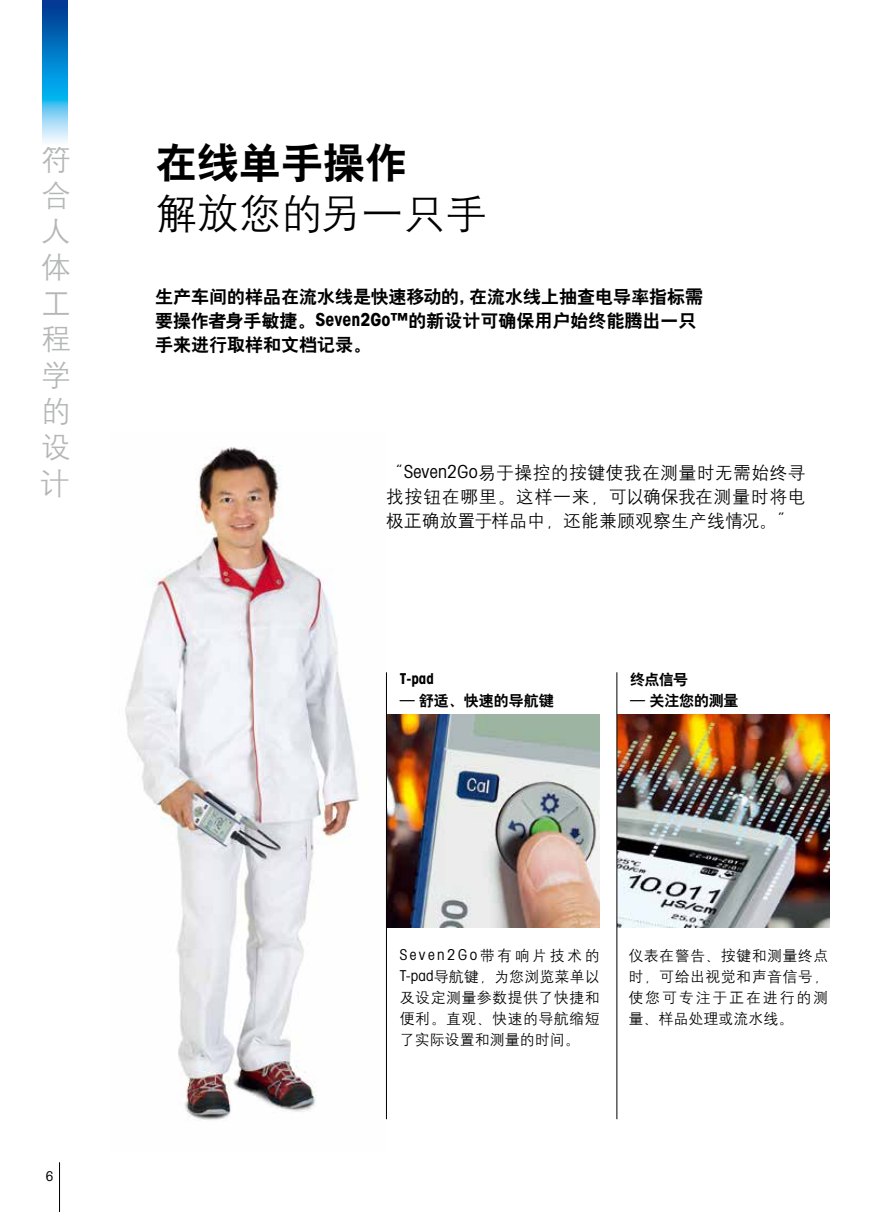
<style>
.page{position:relative;width:893px;height:1212px;background:#fff}
.page>*{position:absolute;margin:0;border:0;box-sizing:border-box;transform-origin:0 0}
.t1{font:42px "H Yg 2 gj";color:#000}
.t2{font:42px "H Yb 2 gj";color:#000}
.t3{font:30px/36px "H Yg 2 gj";color:#b5b6b6;text-align:justify}
.t4{font:18px/24px "H Yb 2 gj";color:#000}
.t5{font:18px/24px "H Yg 2 gj";color:#000;text-align:justify}
.t6{font:15px/21px "H Yg 2 gj";letter-spacing:.025em;color:#000;text-align:justify}
.t7{font:15px "H Yb 2 gj";letter-spacing:-.005em;color:#000}
.t8{font:condensed 15px "Avant Garde";letter-spacing:.165em;color:#000}
.t9{font:700 condensed 15px "Avant Garde";color:#000}
.t10{font:condensed 13.5px "Avant Garde";color:#000}
.s1{font-family:"Avant Garde";font-weight:700;font-stretch:condensed}
.s2{font-family:"Avant Garde";font-stretch:condensed}
.s3{font-family:"H Yg 2 gj";font-stretch:normal}
</style>
<div class="page">
<img style="left:387px;top:715px;width:213px;height:212px">
<img style="left:617px;top:715px;width:213px;height:212px">
<img style="left:125px;top:447px;width:261px;height:674px">
<hr style="left:386px;top:672px;width:1px;height:447px;background:#000">
<hr style="left:616px;top:672px;width:1px;height:447px;background:#000">
<img style="left:42px;top:0;width:26px;height:143px">
<hr style="left:59px;top:1162px;width:1px;height:50px;background:#000">
<h2 class="t3" style="left:40px;top:141px;width:33px">符合人体工程学的设计</h2>
<h1 class="t2" style="left:155px;top:141px;width:253px">在线单手操作</h1>
<h1 class="t1" style="left:155px;top:192px;width:334px">解放您的另一只手</h1>
<p class="t4" style="left:155px;top:285px;width:549px">生产车间的样品在流水线是快速移动的，在流水线上抽查电导率指标需要操作者身手敏捷。<span class="s1">Seven2Go™</span>的新设计可确保用户始终能腾出一只手来进行取样和文档记录。</p>
<p class="t5" style="left:386px;top:460px;width:421px">“<span class="s2">Seven2Go</span>易于操控的按键使我在测量时无需始终寻找按钮在哪里。这样一来，可以确保我在测量时将电极正确放置于样品中，还能兼顾观察生产线情况。”</p>
<p class="t9" style="left:400px;top:669px;width:36px">T-pad</p>
<p class="t7" style="left:400px;top:693px;width:156px">— 舒适、快速的导航键</p>
<p class="t7" style="left:630px;top:672px;width:59px">终点信号</p>
<p class="t7" style="left:630px;top:693px;width:110px">— 关注您的测量</p>
<p class="t10" style="left:46px;top:1167px;width:9px">6</p>
<p class="t8" style="left:400px;top:945px;width:201px">Seven2Go<span class="s3">带有响片技术的</span></p>
<p class="t6" style="left:400px;top:966px;width:201px"><span class="s2">T-pad</span>导航键，为您浏览菜单以及设定测量参数提供了快捷和便利。直观、快速的导航缩短了实际设置和测量的时间。</p>
<p class="t6" style="left:628px;top:945px;width:201px">仪表在警告、按键和测量终点时，可给出视觉和声音信号，使您可专注于正在进行的测量、样品处理或流水线。</p>
</div>
